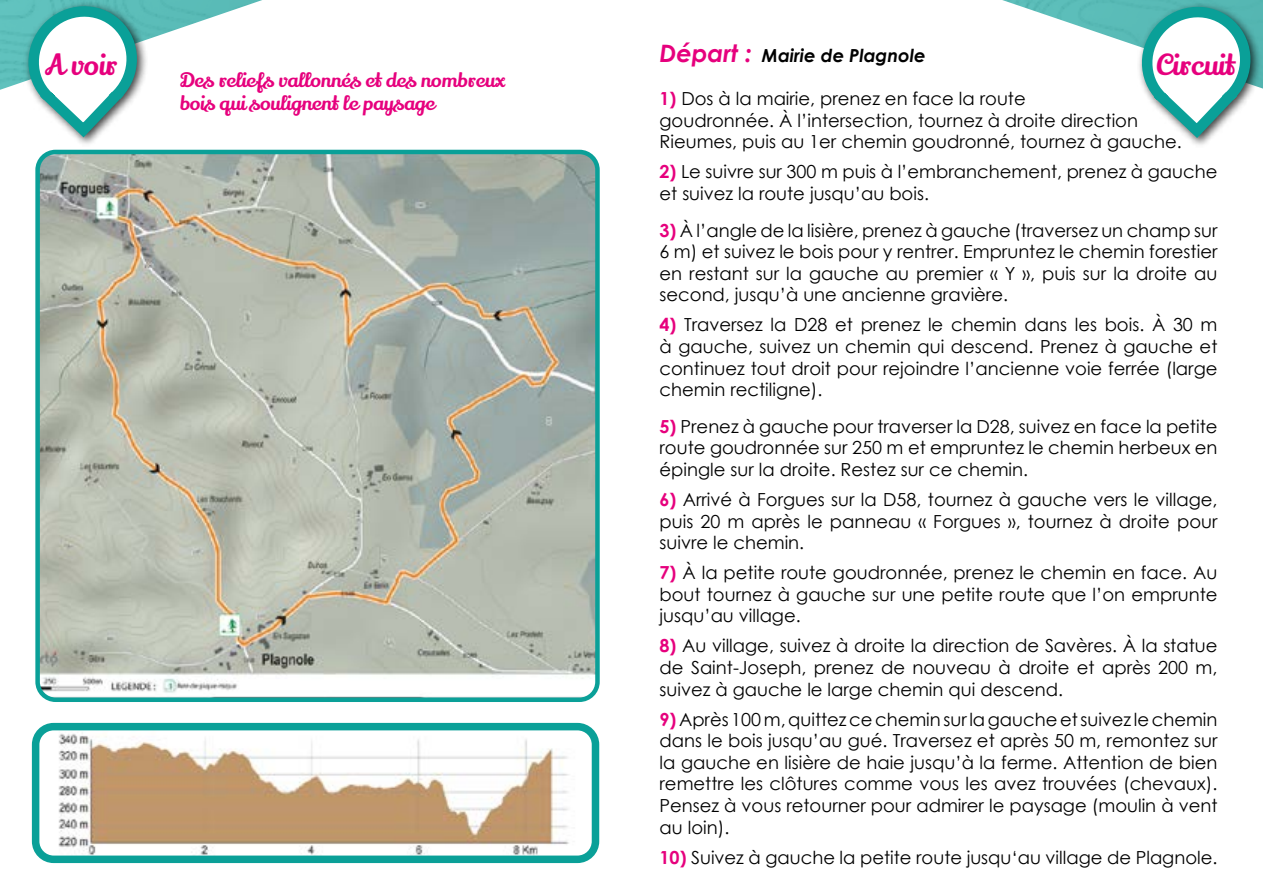
<style>
.page{position:relative;width:1263px;height:893px;background:#fff}
.page>*{position:absolute;margin:0;border:0;box-sizing:border-box;transform-origin:0 0}
.t1{font:28.5px "Lily Script One";color:#e6007d}
.t2{font:19.5px/23.4px "Lily Script One";color:#e6007d}
.t3{font:18px/21.6px "Century Gothic";color:#000;text-align:justify}
.t4{font:italic 700 18px "Century Gothic";color:#000}
.s1{font-size:24px;color:#e6007d}
.s2{font-weight:700;color:#e6007d}
</style>
<div class="page">
<svg style="left:1002px;top:0;width:125px;height:43px"></svg>
<svg style="left:0;top:0;width:600px;height:864px"></svg>
<div style="left:23px;top:1px;width:125px;height:147px;background:#fff"></div>
<svg style="left:14px;top:0;width:137px;height:145px"></svg>
<svg style="left:1127px;top:0;width:136px;height:145px"></svg>
<img style="left:38px;top:152px;width:559px;height:548px">
<div style="left:35px;top:150px;width:565px;height:552px;border:4px solid #0aa098;border-radius:18px"></div>
<img style="left:36px;top:727px;width:559px;height:132px">
<div style="left:32px;top:723px;width:567px;height:140px;border:8px solid #0aa098;border-radius:18px"></div>
<p class="t4" style="left:659px;top:42px;width:268px"><span class="s1">Départ :</span> Mairie de Plagnole</p>
<p class="t3" style="left:659px;top:88px;width:524px;text-align:left"><span class="s2">1)</span> Dos à la mairie, prenez en face la route<br>goudronnée. À l’intersection, tournez à droite direction<br>Rieumes, puis au 1er chemin goudronné, tournez à gauche.</p>
<p class="t3" style="left:659px;top:161px;width:559px"><span class="s2">2)</span> Le suivre sur 300 m puis à l’embranchement, prenez à gauche et suivez la route jusqu’au bois.</p>
<p class="t3" style="left:659px;top:219px;width:559px"><span class="s2">3)</span> À l’angle de la lisière, prenez à gauche (traversez un champ sur 6 m) et suivez le bois pour y rentrer. Empruntez le chemin forestier en restant sur la gauche au premier « Y », puis sur la droite au second, jusqu’à une ancienne gravière.</p>
<p class="t3" style="left:659px;top:314px;width:559px"><span class="s2">4)</span> Traversez la D28 et prenez le chemin dans les bois. À 30 m à gauche, suivez un chemin qui descend. Prenez à gauche et continuez tout droit pour rejoindre l’ancienne voie ferrée (large chemin rectiligne).</p>
<p class="t3" style="left:659px;top:415px;width:559px"><span class="s2">5)</span> Prenez à gauche pour traverser la D28, suivez en face la petite route goudronnée sur 250 m et empruntez le chemin herbeux en épingle sur la droite. Restez sur ce chemin.</p>
<p class="t3" style="left:659px;top:488px;width:559px"><span class="s2">6)</span> Arrivé à Forgues sur la D58, tournez à gauche vers le village, puis 20 m après le panneau « Forgues », tournez à droite pour suivre le chemin.</p>
<p class="t3" style="left:659px;top:562px;width:559px"><span class="s2">7)</span> À la petite route goudronnée, prenez le chemin en face. Au bout tournez à gauche sur une petite route que l’on emprunte jusqu’au village.</p>
<p class="t3" style="left:659px;top:635px;width:559px"><span class="s2">8)</span> Au village, suivez à droite la direction de Savères. À la statue de Saint-Joseph, prenez de nouveau à droite et après 200 m, suivez à gauche le large chemin qui descend.</p>
<p class="t3" style="left:659px;top:708px;width:559px"><span class="s2">9)</span> Après 100 m, quittez ce chemin sur la gauche et suivez le chemin dans le bois jusqu’au gué. Traversez et après 50 m, remontez sur la gauche en lisière de haie jusqu’à la ferme. Attention de bien remettre les clôtures comme vous les avez trouvées (chevaux).<br>Pensez à vous retourner pour admirer le paysage (moulin à vent au loin).</p>
<p class="t3" style="left:659px;top:846px;width:559px"><span class="s2">10)</span> Suivez à gauche la petite route jusqu‘au village de Plagnole.</p>
<h1 class="t1" style="left:44px;top:46px;width:74px">A voir</h1>
<h1 class="t1" style="left:1156px;top:46px;width:80px">Circuit</h1>
<p class="t2" style="left:180px;top:68px;width:327px">Des reliefs vallonnés et des nombreux bois qui soulignent le paysage</p>
</div>
